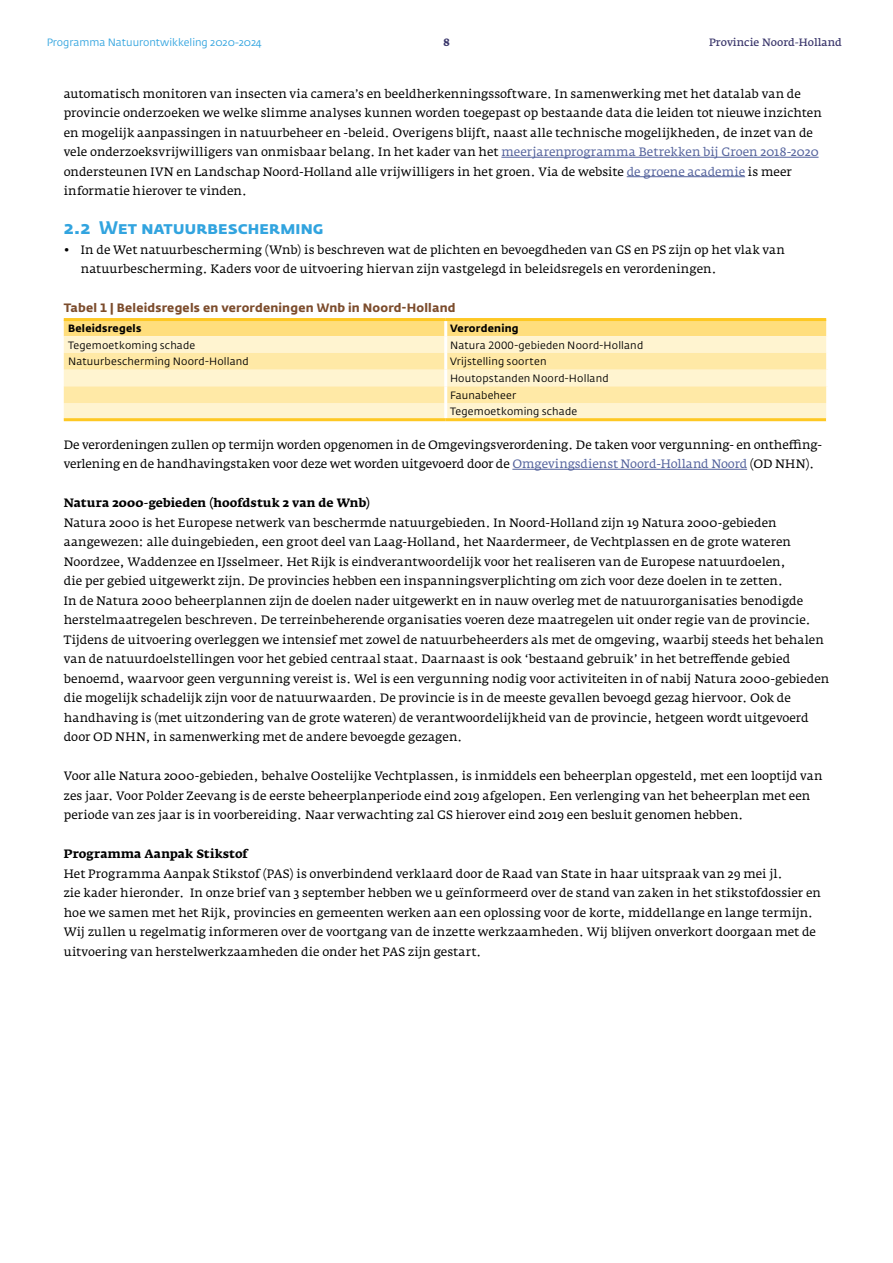
<style>
.page{position:relative;width:893px;height:1263px;background:#fff}
.page>*{position:absolute;margin:0;border:0;box-sizing:border-box;transform-origin:0 0}
.t1{font:700 18px "Fedra Sans Std";letter-spacing:-.015em;color:#32a4df}
.t2{font:12px/19.5px "Fedra Serif A Std";color:#000}
.t3{font:700 12px "Fedra Serif A Std";letter-spacing:.005em;color:#000}
.t4{font:700 12px "Fedra Sans Std";letter-spacing:.02em;color:#7c4c2c}
.t5{font:10.5px/16.6px "Fedra Sans Std";letter-spacing:.015em;color:#000}
.t6{font:10.5px "Fedra Sans Std";color:#32a4df}
.t7{font:700 10.5px "Fedra Sans Std";color:#000}
.t8{font:600 10.5px "Fedra Serif A Std";color:#3a366b}
.t9{font:700 10.5px "Fedra Serif A Std";color:#3a366b}
.s1{color:#53629c}
</style>
<div class="page">
<hr style="left:501px;top:157px;width:318px;height:1px;background:#53629c">
<hr style="left:627px;top:176px;width:118px;height:1px;background:#53629c">
<hr style="left:512px;top:469px;width:235px;height:1px;background:#53629c">
<div style="left:64px;top:321px;width:762px;height:15px;background:#ffde7d"></div>
<div style="left:64px;top:336px;width:762px;height:82px;background:#fff4d0"></div>
<svg style="left:64px;top:353px;width:762px;height:50px;background:#ffecb4"></svg>
<hr style="left:444px;top:321px;width:3px;height:15px;background:#fff">
<hr style="left:444px;top:336px;width:3px;height:17px;background:#fff">
<hr style="left:444px;top:353px;width:3px;height:17px;background:#fff">
<hr style="left:444px;top:370px;width:3px;height:16px;background:#fff">
<hr style="left:444px;top:386px;width:3px;height:17px;background:#fff">
<hr style="left:444px;top:403px;width:3px;height:15px;background:#fff">
<hr style="left:64px;top:418px;width:382px;height:3px;background:#fec823">
<hr style="left:446px;top:418px;width:380px;height:3px;background:#fec823">
<hr style="left:64px;top:318px;width:382px;height:3px;background:#fec823">
<hr style="left:446px;top:318px;width:380px;height:3px;background:#fec823">
<p class="t6" style="left:47px;top:35px;width:216px">Programma Natuurontwikkeling 2020-2024</p>
<p class="t9" style="left:443px;top:36px;width:8px">8</p>
<p class="t8" style="left:709px;top:36px;width:134px">Provincie Noord-Holland</p>
<p class="t2" style="left:64px;top:84px;width:760px">automatisch monitoren van insecten via camera’s en beeldherkenningssoftware. In samenwerking met het datalab van de provincie onderzoeken we welke slimme analyses kunnen worden toegepast op bestaande data die leiden tot nieuwe inzichten en mogelijk aanpassingen in natuurbeheer en -beleid. Overigens blijft, naast alle technische mogelijkheden, de inzet van de vele onderzoeksvrijwilligers van onmisbaar belang. In het kader van het <span class="s1">meerjarenprogramma Betrekken bij Groen 2018-2020 </span>ondersteunen IVN en Landschap Noord-Holland alle vrijwilligers in het groen. Via de website <span class="s1">de groene academie</span> is meer informatie hierover te vinden.</p>
<h1 class="t1" style="left:64px;top:216px;width:261px">2.2 Wet natuurbescherming</h1>
<p class="t2" style="left:81px;top:240px;width:706px;text-indent:-17px">• In de Wet natuurbescherming (Wnb) is beschreven wat de plichten en bevoegdheden van GS en PS zijn op het vlak van natuurbescherming. Kaders voor de uitvoering hiervan zijn vastgelegd in beleidsregels en verordeningen.</p>
<p class="t4" style="left:64px;top:300px;width:393px">Tabel 1 | Beleidsregels en verordeningen Wnb in Noord-Holland</p>
<p class="t7" style="left:68px;top:322px;width:75px">Beleidsregels</p>
<p class="t7" style="left:450px;top:322px;width:70px">Verordening</p>
<p class="t5" style="left:68px;top:337px;width:129px">Tegemoetkoming schade</p>
<p class="t5" style="left:450px;top:337px;width:195px">Natura 2000-gebieden Noord-Holland</p>
<p class="t5" style="left:68px;top:353px;width:182px">Natuurbescherming Noord-Holland</p>
<p class="t5" style="left:450px;top:353px;width:160px">Vrijstelling soorten<br>Houtopstanden Noord-Holland<br>Faunabeheer<br>Tegemoetkoming schade</p>
<p class="t2" style="left:64px;top:435px;width:758px">De verordeningen zullen op termijn worden opgenomen in de Omgevingsverordening. De taken voor vergunning- en ontheffing&shy;verlening en de handhavingstaken voor deze wet worden uitgevoerd door de <span class="s1">Omgevingsdienst Noord-Holland Noord</span> (OD NHN).</p>
<p class="t3" style="left:64px;top:496px;width:308px">Natura 2000-gebieden (hoofdstuk 2 van de Wnb)</p>
<p class="t2" style="left:64px;top:513px;width:767px">Natura 2000 is het Europese netwerk van beschermde natuurgebieden. In Noord-Holland zijn 19 Natura 2000-gebieden aangewezen: alle duingebieden, een groot deel van Laag-Holland, het Naardermeer, de Vechtplassen en de grote wateren Noordzee, Waddenzee en IJsselmeer. Het Rijk is eindverantwoordelijk voor het realiseren van de Europese natuurdoelen,<br>die per gebied uitgewerkt zijn. De provincies hebben een inspanningsverplichting om zich voor deze doelen in te zetten.<br>In de Natura 2000 beheerplannen zijn de doelen nader uitgewerkt en in nauw overleg met de natuurorganisaties benodigde herstelmaatregelen beschreven. De terreinbeherende organisaties voeren deze maatregelen uit onder regie van de provincie.<br>Tijdens de uitvoering overleggen we intensief met zowel de natuurbeheerders als met de omgeving, waarbij steeds het behalen van de natuurdoelstellingen voor het gebied centraal staat. Daarnaast is ook ‘bestaand gebruik’ in het betreffende gebied benoemd, waarvoor geen vergunning vereist is. Wel is een vergunning nodig voor activiteiten in of nabij Natura 2000-gebieden die mogelijk schadelijk zijn voor de natuurwaarden. De provincie is in de meeste gevallen bevoegd gezag hiervoor. Ook de handhaving is (met uitzondering van de grote wateren) de verantwoordelijkheid van de provincie, hetgeen wordt uitgevoerd door OD NHN, in samenwerking met de andere bevoegde gezagen.</p>
<p class="t2" style="left:64px;top:766px;width:760px">Voor alle Natura 2000-gebieden, behalve Oostelijke Vechtplassen, is inmiddels een beheerplan opgesteld, met een looptijd van zes jaar. Voor Polder Zeevang is de eerste beheerplanperiode eind 2019 afgelopen. Een verlenging van het beheerplan met een periode van zes jaar is in voorbereiding. Naar verwachting zal GS hierover eind 2019 een besluit genomen hebben.</p>
<p class="t3" style="left:64px;top:847px;width:186px">Programma Aanpak Stikstof</p>
<p class="t2" style="left:64px;top:864px;width:759px">Het Programma Aanpak Stikstof (PAS) is onverbindend verklaard door de Raad van State in haar uitspraak van 29 mei jl.<br>zie kader hieronder. In onze brief van 3 september hebben we u geïnformeerd over de stand van zaken in het stikstofdossier en hoe we samen met het Rijk, provincies en gemeenten werken aan een oplossing voor de korte, middellange en lange termijn.<br>Wij zullen u regelmatig informeren over de voortgang van de inzette werkzaamheden. Wij blijven onverkort doorgaan met de uitvoering van herstelwerkzaamheden die onder het PAS zijn gestart.</p>
</div>
